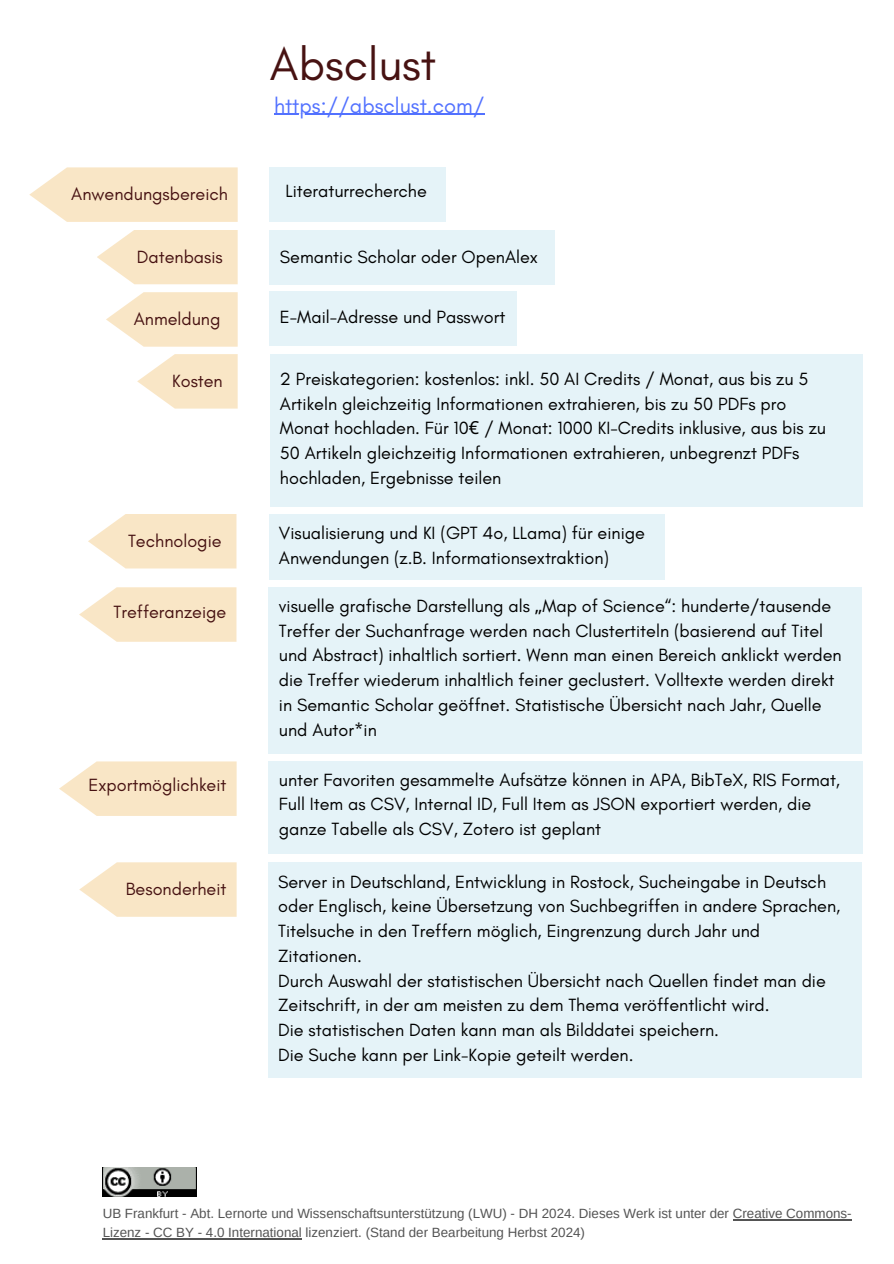
<style>
.page{position:relative;width:894px;height:1264px;background:#fff}
.page>*{position:absolute;margin:0;border:0;box-sizing:border-box;transform-origin:0 0}
.t1{font:46.5px "Glacial Indifference";color:#471212}
.t2{font:21.75px "Glacial Indifference";color:#5271ff}
.t3{font:18px/24.8px "Glacial Indifference";color:#000}
.t4{font:18px "Glacial Indifference";color:#471212}
.t5{font:13.35px/18.6px "Arimo";color:#545454}
.s1{font-family:"Noto Sans"}
</style>
<div class="page">
<img style="left:103px;top:1167px;width:94px;height:29px">
<hr style="left:732px;top:1219px;width:119px;height:1px;background:#545454">
<hr style="left:103px;top:1237px;width:199px;height:1px;background:#545454">
<hr style="left:274px;top:114px;width:210px;height:1px;background:#5271ff">
<svg style="left:97px;top:230px;width:140px;height:54px;background:#f9e9cd"></svg>
<svg style="left:29px;top:167px;width:208px;height:55px;background:#f9e8cb"></svg>
<svg style="left:106px;top:292px;width:131px;height:55px;background:#f9e9ce"></svg>
<svg style="left:137px;top:354px;width:100px;height:54px"></svg>
<div style="left:269px;top:167px;width:177px;height:55px;background:#e5f3f8"></div>
<div style="left:269px;top:230px;width:286px;height:54px;background:#e5f3f8"></div>
<div style="left:269px;top:292px;width:247px;height:54px;background:#e5f3f8"></div>
<div style="left:270px;top:354px;width:592px;height:152px;background:#e5f3f8"></div>
<svg style="left:88px;top:514px;width:148px;height:54px;background:#f9e9cd"></svg>
<svg style="left:79px;top:587px;width:157px;height:54px;background:#f9e9cd"></svg>
<svg style="left:59px;top:761px;width:177px;height:55px;background:#f9e8cc"></svg>
<svg style="left:79px;top:862px;width:157px;height:54px;background:#f9e9cd"></svg>
<div style="left:268px;top:587px;width:593px;height:166px;background:#e5f3f8"></div>
<div style="left:269px;top:514px;width:395px;height:65px;background:#e5f3f8"></div>
<div style="left:268px;top:862px;width:593px;height:216px;background:#e5f3f8"></div>
<div style="left:268px;top:761px;width:595px;height:93px;background:#e5f3f8"></div>
<h3 class="t4" style="left:71px;top:183px;width:158px">Anwendungsbereich</h3>
<h3 class="t4" style="left:137px;top:245px;width:87px">Datenbasis</h3>
<h3 class="t4" style="left:134px;top:308px;width:88px">Anmeldung</h3>
<h3 class="t4" style="left:172px;top:370px;width:52px">Kosten</h3>
<h3 class="t4" style="left:128px;top:530px;width:95px">Technologie</h3>
<h3 class="t4" style="left:113px;top:601px;width:114px">Trefferanzeige</h3>
<h3 class="t4" style="left:89px;top:774px;width:139px">Exportmöglichkeit</h3>
<h3 class="t4" style="left:126px;top:878px;width:102px">Besonderheit</h3>
<h3 class="t1" style="left:270px;top:36px;width:167px">Absclust</h3>
<h3 class="t2" style="left:274px;top:92px;width:212px">https://absclust.com/</h3>
<h3 class="t3" style="left:285px;top:178px;width:143px">Literaturrecherche</h3>
<h3 class="t3" style="left:280px;top:244px;width:259px">Semantic Scholar oder OpenAlex</h3>
<h3 class="t3" style="left:280px;top:304px;width:227px">E-Mail-Adresse und Passwort</h3>
<h3 class="t3" style="left:280px;top:366px;width:547px">2 Preiskategorien: kostenlos: inkl. 50 AI Credits / Monat, aus bis zu 5<br>Artikeln gleichzeitig Informationen extrahieren, bis zu 50 PDFs pro Monat hochladen. Für 10<span class="s1">€</span> / Monat: 1000 KI-Credits inklusive, aus bis zu 50 Artikeln gleichzeitig Informationen extrahieren, unbegrenzt PDFs hochladen, Ergebnisse teilen</h3>
<h3 class="t3" style="left:279px;top:520px;width:367px">Visualisierung und KI (GPT 4o, LLama) für einige<br>Anwendungen (z.B. Informationsextraktion)</h3>
<h3 class="t3" style="left:279px;top:593px;width:564px">visuelle grafische Darstellung als <span class="s1">„</span>Map of Science“: hunderte/tausende Treffer der Suchanfrage werden nach Clustertiteln (basierend auf Titel und Abstract) inhaltlich sortiert. Wenn man einen Bereich anklickt werden die Treffer wiederum inhaltlich feiner geclustert. Volltexte werden direkt in Semantic Scholar geöffnet. Statistische Übersicht nach Jahr, Quelle und Autor*in</h3>
<p class="t3" style="left:279px;top:766px;width:562px">unter Favoriten gesammelte Aufsätze können in APA, BibTeX, RIS Format,<br>Full Item as CSV, Internal ID, Full Item as JSON exportiert werden, die ganze Tabelle als CSV, Zotero ist geplant</p>
<p class="t3" style="left:278px;top:868px;width:563px">Server in Deutschland, Entwicklung in Rostock, Sucheingabe in Deutsch oder Englisch, keine Übersetzung von Suchbegriffen in andere Sprachen, Titelsuche in den Treffern möglich, Eingrenzung durch Jahr und Zitationen.<br>Durch Auswahl der statistischen Übersicht nach Quellen findet man die Zeitschrift, in der am meisten zu dem Thema veröffentlicht wird.<br>Die statistischen Daten kann man als Bilddatei speichern.<br>Die Suche kann per Link-Kopie geteilt werden.</p>
<h2 class="t5" style="left:103px;top:1204px;width:750px">UB Frankfurt - Abt. Lernorte und Wissenschaftsunterstützung (LWU) - DH 2024. Dieses Werk ist unter der Creative Commons-<br>Lizenz - CC BY - 4.0 International lizenziert. (Stand der Bearbeitung Herbst 2024)</h2>
</div>
